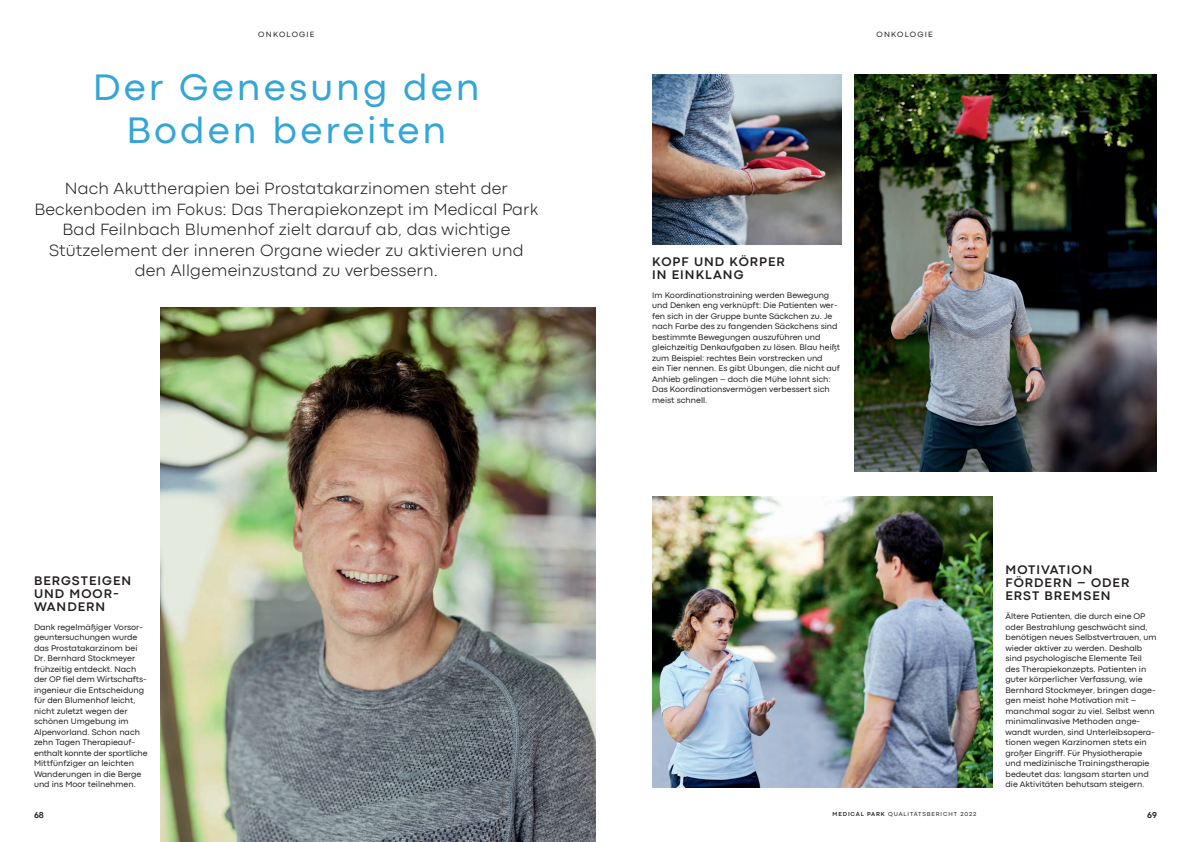
<style>
.page{position:relative;width:1191px;height:842px;background:#fff}
.page>*{position:absolute;margin:0;border:0;box-sizing:border-box;transform-origin:0 0}
.t1{font:38.5px/43px "Codec Pro";letter-spacing:.08em;color:#33a5d6;text-align:center}
.t2{font:300 17px/20.5px "Codec Pro";letter-spacing:.01em;color:#231f20;text-align:center}
.t3{font:700 13px/13px "Codec Pro";letter-spacing:.08em;color:#231f20}
.t4{font:700 9px "Codec Pro";color:#231f20}
.t5{font:8.5px/10.5px "Codec Pro";color:#231f20}
.t6{font:8px "Codec Pro";letter-spacing:.15em;color:#231f20}
.t7{font:6px "Codec Pro";letter-spacing:.15em;color:#231f20}
.s1{font-weight:700}
</style>
<div class="page">
<img style="left:160px;top:308px;width:435px;height:534px">
<img style="left:652px;top:497px;width:341px;height:290px">
<img style="left:854px;top:74px;width:303px;height:398px">
<img style="left:652px;top:74px;width:189px;height:171px">
<p class="t6" style="left:258px;top:29px;width:58px">ONKOLOGIE</p>
<p class="t6" style="left:876px;top:29px;width:58px">ONKOLOGIE</p>
<h1 class="t1" style="left:93px;top:65px;width:388px">Der Genesung den<br>Boden bereiten</h1>
<p class="t2" style="left:34px;top:178px;width:505px">Nach Akuttherapien bei Prostatakarzinomen steht der Beckenboden im Fokus: Das Therapiekonzept im Medical Park Bad Feilnbach Blumenhof zielt darauf ab, das wichtige Stützelement der inneren Organe wieder zu aktivieren und den Allgemeinzustand zu verbessern.</p>
<h3 class="t3" style="left:34px;top:574px;width:99px">BERGSTEIGEN<br>UND MOOR-<br>WANDERN</h3>
<p class="t5" style="left:34px;top:621px;width:115px">Dank regelmäßiger Vorsor&shy;geuntersuchungen wurde das Prostatakarzinom bei<br>Dr. Bernhard Stockmeyer frühzeitig entdeckt. Nach der OP fiel dem Wirtschafts&shy;ingenieur die Entscheidung für den Blumenhof leicht, nicht zuletzt wegen der schönen Umgebung im<br>Alpenvorland. Schon nach zehn Tagen Therapieauf&shy;enthalt konnte der sportliche<br>Mittfünfziger an leichten<br>Wanderungen in die Berge und ins Moor teilnehmen.</p>
<h3 class="t3" style="left:652px;top:255px;width:134px">KOPF UND KÖRPER<br>IN EINKLANG</h3>
<p class="t5" style="left:652px;top:290px;width:189px">Im Koordinationstraining werden Bewegung und Denken eng verknüpft: Die Patienten wer&shy;fen sich in der Gruppe bunte Säckchen zu. Je nach Farbe des zu fangenden Säckchens sind bestimmte Bewegungen auszuführen und gleichzeitig Denkaufgaben zu lösen. Blau heißt zum Beispiel: rechtes Bein vorstrecken und<br>ein Tier nennen. Es gibt Übungen, die nicht auf Anhieb gelingen – doch die Mühe lohnt sich:<br>Das Koordinationsvermögen verbessert sich meist schnell.</p>
<h3 class="t3" style="left:1005px;top:563px;width:125px">MOTIVATION<br>FÖRDERN – ODER<br>ERST BREMSEN</h3>
<p class="t5" style="left:1005px;top:611px;width:152px">Ältere Patienten, die durch eine OP oder Bestrahlung geschwächt sind, benötigen neues Selbstvertrauen, um wieder aktiver zu werden. Deshalb sind psychologische Elemente Teil des Therapiekonzepts. Patienten in guter körperlicher Verfassung, wie Bernhard Stockmeyer, bringen dage&shy;gen meist hohe Motivation mit – manchmal sogar zu viel. Selbst wenn minimalinvasive Methoden ange&shy;wandt wurden, sind Unterleibsopera&shy;tionen wegen Karzinomen stets ein großer Eingriff. Für Physiotherapie und medizinische Trainingstherapie bedeutet das: langsam starten und die Aktivitäten behutsam steigern.</p>
<p class="t4" style="left:34px;top:810px;width:11px">68</p>
<p class="t7" style="left:832px;top:811px;width:145px"><span class="s1">MEDICAL PARK</span> QUALITÄTSBERICHT 2022</p>
<p class="t4" style="left:1147px;top:810px;width:11px">69</p>
</div>
